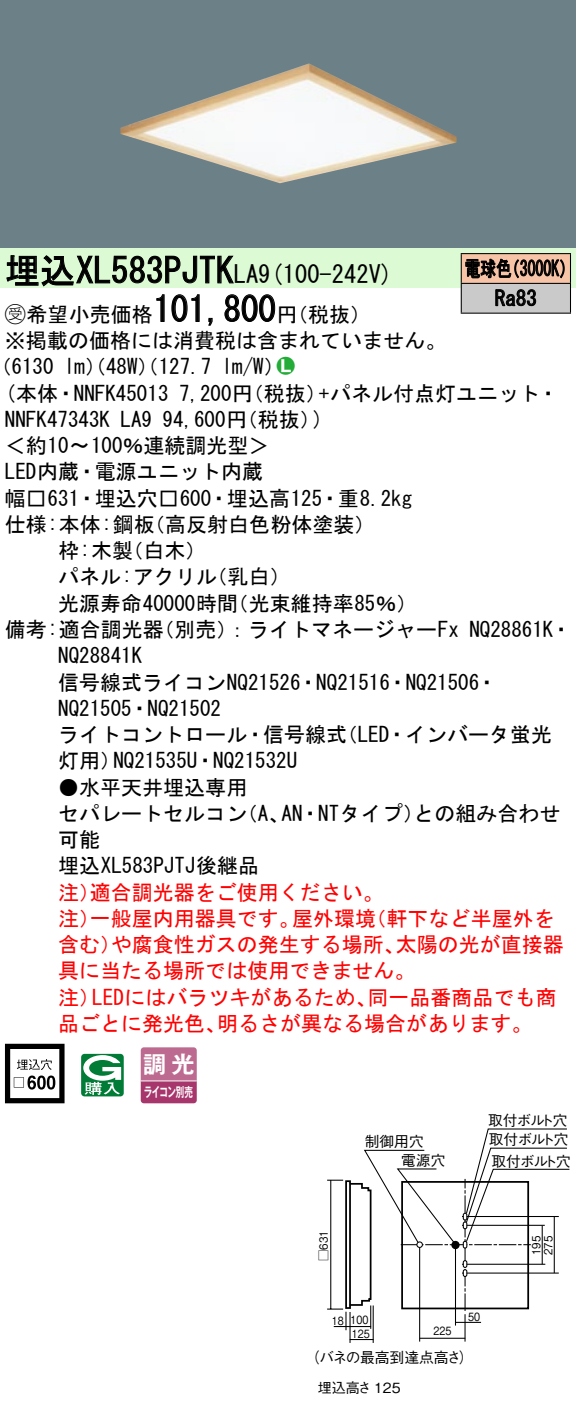
<style>
.page{position:relative;width:576px;height:1405px;background:#fff}
.page>*{position:absolute;margin:0;border:0;box-sizing:border-box;transform-origin:0 0}
.t1{font:35px "MS Gothic";color:#000}
.t2{font:24.5px "MS Gothic";color:#000}
.t3{font:23.1px "Gothic MB101 Pro De Bold 90 pv RKSJ H";color:#fff}
.t4{font:21px/26.2px "MS Gothic";color:#000}
.t5{font:21px "MS Gothic";color:#f00}
.t6{font:21px/29.8px "MS Gothic";color:#000;scale:.75 1}
.t7{font:21px "Ford Classification 1";color:#23ac38}
.t8{font:14.7px "Gothic BBB Pro Medium 90 pv RKSJ H";letter-spacing:-.05em;color:#000}
.t9{font:14.7px "Gothic BBB Pro Medium 90 pv RKSJ H";color:#000}
.t10{font:14px "Gothic BBB Pro Medium 90 pv RKSJ H";color:#000}
.t11{font:13.3px "Gothic MB101 Pro De Bold 90 pv RKSJ H";letter-spacing:-.05em;color:#fff;scale:.65 1}
.t12{font:11.2px "Gothic BBB Pro Medium 90 pv RKSJ H";color:#000;scale:.84 1}
.t13{font:11.2px/11.9px "Gothic BBB Pro Medium 90 pv RKSJ H";color:#000;scale:.9 1}
.t14{font:11.2px "Gothic BBB Pro Medium 90 pv RKSJ H";color:#000}
.s1{font-size:24.5px}
.s2{font-family:"Ford Classification 1"}
.s3{color:#fff}
</style>
<div class="page">
<div style="left:0;top:0;width:575px;height:248px;background:#6c8087"></div>
<img style="left:120px;top:63px;width:336px;height:120px">
<div style="left:0;top:248px;width:575px;height:40px;background:#dcfad4"></div>
<svg style="left:6px;top:255px;width:228px;height:32px"></svg>
<svg style="left:156px;top:294px;width:9px;height:28px"></svg>
<svg style="left:171px;top:294px;width:29px;height:28px"></svg>
<svg style="left:208px;top:317px;width:5px;height:9px"></svg>
<svg style="left:224px;top:294px;width:51px;height:28px"></svg>
<svg style="left:5px;top:1043px;width:59px;height:60px"></svg>
<svg style="left:37px;top:1075px;width:9px;height:14px"></svg>
<svg style="left:47px;top:1075px;width:8px;height:14px"></svg>
<svg style="left:81px;top:1053px;width:43px;height:43px"></svg>
<svg style="left:140px;top:1047px;width:56px;height:56px"></svg>
<hr style="left:141px;top:1080px;width:55px;height:1px;background:#fff">
<div style="left:461px;top:254px;width:109px;height:29px;background:#f7c4a7"></div>
<div style="left:461px;top:283px;width:109px;height:30px;background:#cacaca"></div>
<hr style="left:460px;top:253px;width:110px;height:1px;background:#000">
<hr style="left:569px;top:254px;width:2px;height:29px;background:#000">
<hr style="left:460px;top:283px;width:110px;height:1px;background:#000">
<hr style="left:569px;top:284px;width:2px;height:29px;background:#000">
<hr style="left:460px;top:312px;width:110px;height:2px;background:#000">
<svg style="left:460px;top:254px;width:104px;height:59px"></svg>
<hr style="left:372px;top:1305px;width:1px;height:37px;background:#000">
<hr style="left:349px;top:1312px;width:1px;height:30px;background:#000">
<svg style="left:327px;top:1128px;width:243px;height:213px"></svg>
<h1 class="t1" style="left:5px;top:253px;width:255px">埋込XL583PJTK<span class="s1">LA</span></h1>
<p class="t2" style="left:258px;top:262px;width:136px">(9 100-242 (V</p>
<h1 class="t1" style="left:153px;top:292px;width:124px">101,800</h1>
<p class="t4" style="left:5px;top:301px;width:443px"><span class="s2">B</span>希望小売価格<br>※掲載の価格には消費税は含まれていません。</p>
<p class="t7" style="left:277px;top:356px;width:19px">2<span class="s3">7</span></p>
<p class="t4" style="left:276px;top:301px;width:96px">（円税抜(</p>
<p class="t4" style="left:222px;top:354px;width:64px">l m (W/</p>
<p class="t4" style="left:-9px;top:354px;width:65px">（6130</p>
<p class="t4" style="left:64px;top:354px;width:149px">lm）（48 ）（W 127.7</p>
<p class="t6" style="left:494px;top:254px;width:57px;text-indent:-30px">電球色<br>Ra83</p>
<p class="t6" style="left:504px;top:254px;width:96px">（3000 (K</p>
<p class="t4" style="left:5px;top:380px;width:165px">(本体・NNFK45013</p>
<p class="t4" style="left:179px;top:380px;width:149px">7,200 （円税抜）</p>
<p class="t4" style="left:319px;top:380px;width:241px">+パネル付点灯ユニット・</p>
<p class="t4" style="left:162px;top:406px;width:160px">94,600 （円税抜(</p>
<p class="t4" style="left:313px;top:406px;width:12px">(</p>
<p class="t4" style="left:5px;top:406px;width:106px">NNFK47343K</p>
<p class="t4" style="left:5px;top:432px;width:266px">＜約10〜100％連続調光型&lt;</p>
<p class="t4" style="left:5px;top:459px;width:259px">LED内蔵・電源ユニット内蔵</p>
<p class="t4" style="left:5px;top:485px;width:408px">幅□631・埋込穴□600・埋込高125・重8.2kg</p>
<p class="t4" style="left:144px;top:511px;width:232px">（高反射白色粉体塗装(</p>
<p class="t4" style="left:120px;top:406px;width:33px">LA9</p>
<p class="t4" style="left:122px;top:511px;width:86px;text-indent:-117px">仕様:本体:鋼板<br>（白木(</p>
<p class="t4" style="left:58px;top:537px;width:76px">枠:木製</p>
<p class="t4" style="left:58px;top:564px;width:160px">パネル:アクリル</p>
<p class="t4" style="left:206px;top:564px;width:85px">（乳白(</p>
<p class="t4" style="left:58px;top:590px;width:181px">光源寿命40000時間</p>
<p class="t4" style="left:227px;top:590px;width:191px">（光束維持率85％(</p>
<p class="t4" style="left:153px;top:616px;width:307px">（別売：）ライトマネージャーFx</p>
<p class="t4" style="left:5px;top:616px;width:160px">備考:適合調光器</p>
<p class="t4" style="left:58px;top:642px;width:85px">NQ28841K</p>
<p class="t4" style="left:58px;top:669px;width:441px">信号線式ライコンNQ21526・NQ21516・NQ21506・</p>
<p class="t4" style="left:58px;top:695px;width:164px">NQ21505・NQ21502</p>
<p class="t4" style="left:336px;top:721px;width:217px">（LED・インバータ蛍光</p>
<p class="t4" style="left:469px;top:616px;width:104px">NQ28861 ・K</p>
<p class="t4" style="left:58px;top:721px;width:290px;text-align:center">ライトコントロール・信号線式<br>NQ21535 ・U NQ21532U</p>
<p class="t4" style="left:58px;top:747px;width:64px">灯用）</p>
<p class="t4" style="left:58px;top:774px;width:190px">●水平天井埋込専用</p>
<p class="t4" style="left:281px;top:800px;width:144px">AN・NTタイプ）</p>
<p class="t4" style="left:413px;top:800px;width:148px">との組み合わせ</p>
<p class="t4" style="left:58px;top:800px;width:202px">セパレートセルコン可能<br>埋込XL583PJTJ後継品</p>
<p class="t5" style="left:90px;top:881px;width:295px">適合調光器をご使用ください。</p>
<p class="t4" style="left:237px;top:800px;width:54px">（、A</p>
<p class="t5" style="left:58px;top:881px;width:43px">注）</p>
<p class="t5" style="left:90px;top:907px;width:211px">一般屋内用器具です。</p>
<p class="t5" style="left:292px;top:907px;width:85px">屋外環境</p>
<p class="t5" style="left:365px;top:907px;width:190px">（軒下など半屋外を</p>
<p class="t5" style="left:58px;top:907px;width:43px">注）</p>
<p class="t5" style="left:111px;top:934px;width:295px">や腐食性ガスの発生する場所、</p>
<p class="t5" style="left:395px;top:934px;width:170px">太陽の光が直接器</p>
<p class="t5" style="left:58px;top:934px;width:64px">含む）</p>
<p class="t5" style="left:58px;top:960px;width:358px">具に当たる場所では使用できません。</p>
<p class="t5" style="left:367px;top:986px;width:190px">同一品番商品でも商</p>
<p class="t5" style="left:92px;top:986px;width:286px">LEDにはバラツキがあるため、</p>
<p class="t5" style="left:58px;top:986px;width:43px">注）</p>
<p class="t5" style="left:58px;top:1012px;width:169px">品ごとに発光色、</p>
<p class="t5" style="left:217px;top:1012px;width:317px">明るさが異なる場合があります。</p>
<p class="t3" style="left:143px;top:1044px;width:53px">調光</p>
<p class="t11" style="left:144px;top:1081px;width:77px">ライコン別売</p>
<p class="t8" style="left:364px;top:1129px;width:61px">制御用穴</p>
<p class="t8" style="left:401px;top:1148px;width:46px">電源穴</p>
<p class="t8" style="left:488px;top:1109px;width:81px">取付ボルト穴</p>
<p class="t8" style="left:488px;top:1128px;width:81px">取付ボルト穴</p>
<p class="t8" style="left:491px;top:1149px;width:81px">取付ボルト穴</p>
<p class="t14" style="left:314px;top:1260px;width:32px;rotate:-90deg">□631</p>
<p class="t12" style="left:332px;top:1311px;width:16px">18</p>
<p class="t12" style="left:468px;top:1307px;width:16px">50</p>
<p class="t12" style="left:352px;top:1324px;width:23px">125</p>
<p class="t12" style="left:350px;top:1311px;width:23px">100</p>
<p class="t12" style="left:433px;top:1322px;width:23px">225</p>
<p class="t9" style="left:305px;top:1346px;width:158px">（バネの最高到達点高さ</p>
<p class="t8" style="left:458px;top:1346px;width:16px">(</p>
<p class="t10" style="left:317px;top:1376px;width:84px">埋込高さ 125</p>
<p class="t13" style="left:528px;top:1255px;width:23px;rotate:-90deg">195<br>275</p>
</div>
